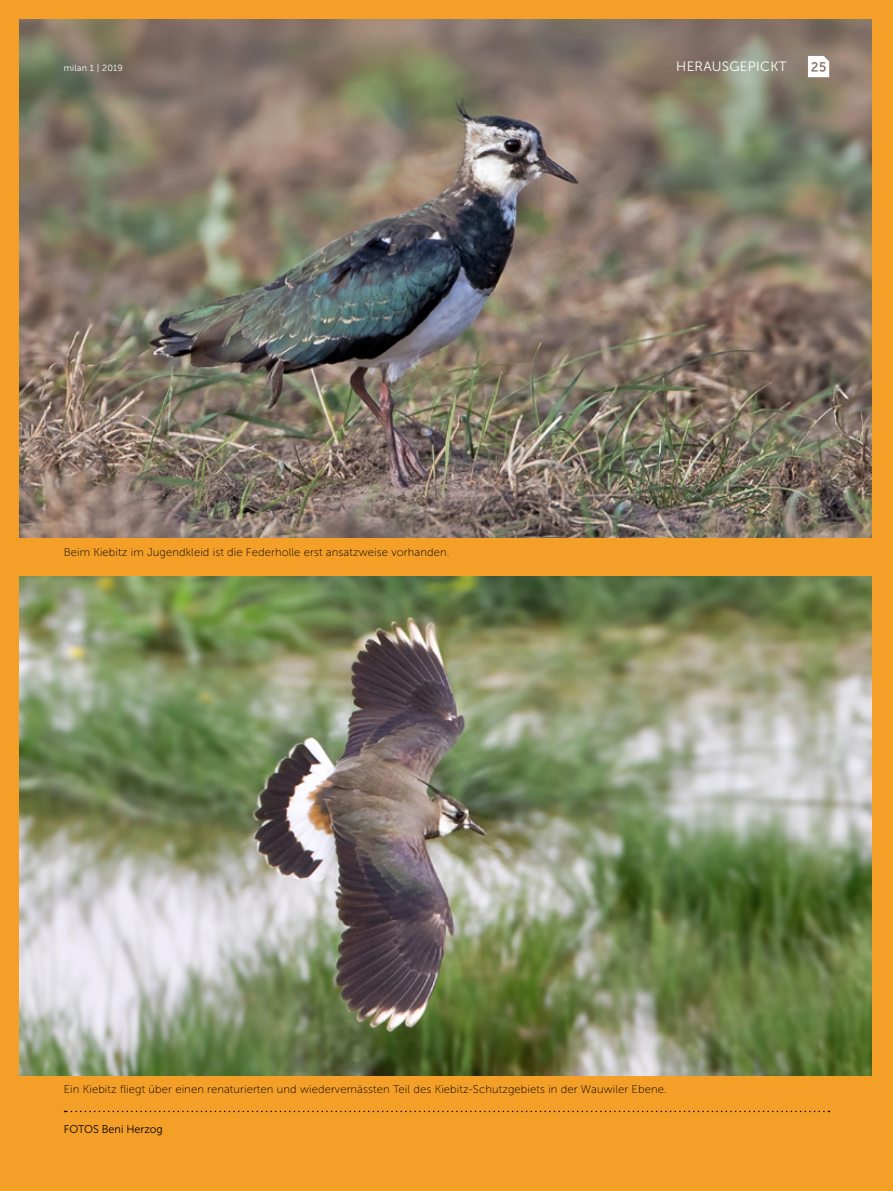
<style>
.page{position:relative;width:893px;height:1191px;background:#f49f28}
.page>*{position:absolute;margin:0;border:0;box-sizing:border-box;transform-origin:0 0}
.t1{font:13.5px "Museo Sans 300";letter-spacing:.02em;color:#fff}
.t2{font:11.25px "Museo Sans 100";letter-spacing:.01em;color:#000}
.t3{font:11.25px "Museo Sans 300";color:#000;scale:.96 1}
.t4{font:9px "Museo Sans 300";letter-spacing:.02em;color:#fff}
</style>
<div class="page">
<img style="left:20px;top:19px;width:852px;height:518px">
<img style="left:20px;top:576px;width:852px;height:499px">
<svg style="left:65px;top:1110px;width:764px;height:2px"></svg>
<svg style="left:808px;top:56px;width:21px;height:21px"></svg>
<p class="t4" style="left:64px;top:63px;width:61px">milan 1 | 2019</p>
<p class="t1" style="left:676px;top:59px;width:112px">HERAUSGEPICKT</p>
<p class="t2" style="left:64px;top:546px;width:387px">Beim Kiebitz im Jugendkleid ist die Federholle erst ansatzweise vorhanden.</p>
<p class="t2" style="left:64px;top:1083px;width:604px">Ein Kiebitz fliegt über einen renaturierten und wiedervernässten Teil des Kiebitz-Schutzgebiets in der Wauwiler Ebene.</p>
<p class="t3" style="left:64px;top:1123px;width:105px">FOTOS Beni Herzog</p>
</div>
